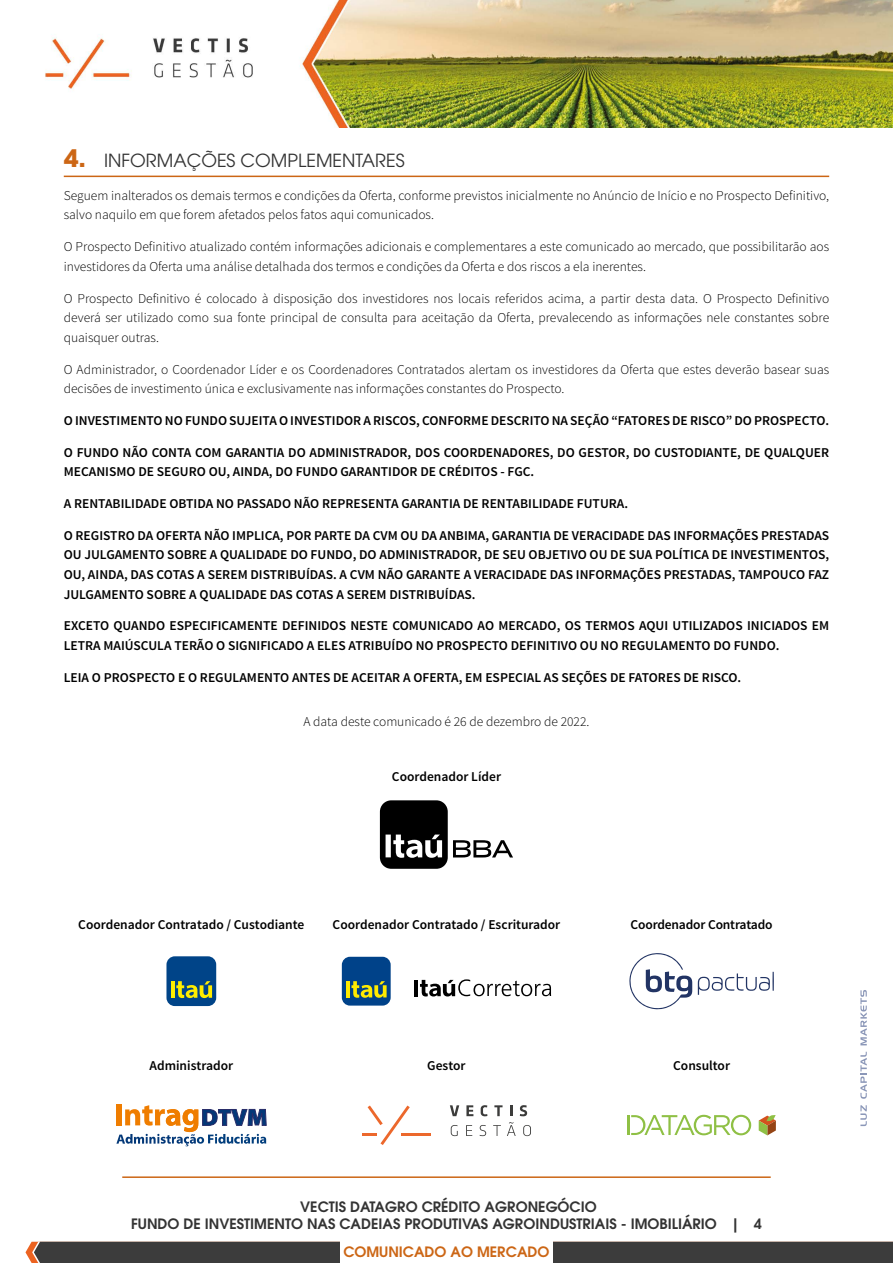
<style>
.page{position:relative;width:893px;height:1263px;background:#fff}
.page>*{position:absolute;margin:0;border:0;box-sizing:border-box;transform-origin:0 0}
.t1{font:18px "ITC Avant Garde Pro";color:#333}
.t2{font:600 14.25px/17.2px "ITC Avant Garde Pro";color:#333;text-align:center}
.t3{font:600 14.25px "ITC Avant Garde Pro";color:#cc6615}
.t4{font:600 13.5px/19.6px "Source Sans Pro";color:#000}
.t5{font:300 13.5px/19.6px "Source Sans Pro";color:#000}
.s1{font-weight:700;font-size:24px;color:#cc6615}
</style>
<div class="page">
<img style="left:45px;top:0;width:848px;height:127px">
<div style="left:25px;top:1242px;width:868px;height:21px;background:#3c3c3c"></div>
<hr style="left:122px;top:1176px;width:649px;height:2px;background:#cc6615">
<div style="left:340px;top:1240px;width:213px;height:23px;background:#fff"></div>
<hr style="left:64px;top:176px;width:765px;height:1px;background:#cc6615">
<svg style="left:380px;top:800px;width:133px;height:69px"></svg>
<div style="left:166px;top:956px;width:50px;height:50px;background:#048;border-radius:8px"></div>
<svg style="left:176px;top:981px;width:36px;height:17px"></svg>
<hr style="left:171px;top:981px;width:3px;height:17px;background:#ffed00">
<hr style="left:414px;top:980px;width:4px;height:16px;background:#000">
<svg style="left:420px;top:979px;width:131px;height:17px"></svg>
<div style="left:342px;top:957px;width:49px;height:48px;background:#004289;border-radius:8px"></div>
<svg style="left:351px;top:981px;width:36px;height:17px"></svg>
<hr style="left:346px;top:981px;width:4px;height:16px;background:#ffeb00">
<svg style="left:629px;top:953px;width:63px;height:56px"></svg>
<svg style="left:698px;top:972px;width:76px;height:23px"></svg>
<div style="left:116px;top:1104px;width:6px;height:21px;background:#ef7d00"></div>
<svg style="left:116px;top:1105px;width:150px;height:41px"></svg>
<svg style="left:368px;top:1105px;width:42px;height:40px"></svg>
<hr style="left:362px;top:1133px;width:14px;height:3px;background:#ec682c">
<hr style="left:401px;top:1133px;width:29px;height:3px;background:#ec682c">
<svg style="left:450px;top:1105px;width:9px;height:11px"></svg>
<svg style="left:466px;top:1105px;width:7px;height:11px"></svg>
<svg style="left:481px;top:1105px;width:6px;height:11px"></svg>
<svg style="left:494px;top:1105px;width:8px;height:11px"></svg>
<svg style="left:510px;top:1105px;width:2px;height:11px"></svg>
<svg style="left:520px;top:1105px;width:7px;height:11px"></svg>
<svg style="left:451px;top:1125px;width:7px;height:11px"></svg>
<svg style="left:466px;top:1125px;width:6px;height:11px"></svg>
<svg style="left:480px;top:1125px;width:6px;height:11px"></svg>
<svg style="left:493px;top:1125px;width:8px;height:11px"></svg>
<svg style="left:507px;top:1122px;width:9px;height:14px"></svg>
<svg style="left:523px;top:1125px;width:8px;height:11px"></svg>
<hr style="left:627px;top:1115px;width:2px;height:20px;background:#8fc045">
<svg style="left:631px;top:1115px;width:120px;height:20px"></svg>
<svg style="left:759px;top:1115px;width:17px;height:20px"></svg>
<svg style="left:860px;top:1105px;width:7px;height:21px"></svg>
<svg style="left:860px;top:1052px;width:7px;height:47px"></svg>
<svg style="left:860px;top:990px;width:7px;height:55px"></svg>
<h1 class="t1" style="left:64px;top:149px;width:342px"><span class="s1">4.</span> INFORMAÇÕES COMPLEMENTARES</h1>
<p class="t5" style="left:64px;top:186px;width:767px">Seguem inalterados os demais termos e condições da Oferta, conforme previstos inicialmente no Anúncio de Início e no Prospecto Definitivo, salvo naquilo em que forem afetados pelos fatos aqui comunicados.</p>
<p class="t5" style="left:64px;top:237px;width:767px">O Prospecto Definitivo atualizado contém informações adicionais e complementares a este comunicado ao mercado, que possibilitarão aos investidores da Oferta uma análise detalhada dos termos e condições da Oferta e dos riscos a ela inerentes.</p>
<p class="t5" style="left:64px;top:288px;width:767px;text-align:justify">O Prospecto Definitivo é colocado à disposição dos investidores nos locais referidos acima, a partir desta data. O Prospecto Definitivo deverá ser utilizado como sua fonte principal de consulta para aceitação da Oferta, prevalecendo as informações nele constantes sobre quaisquer outras.</p>
<p class="t5" style="left:64px;top:359px;width:767px">O Administrador, o Coordenador Líder e os Coordenadores Contratados alertam os investidores da Oferta que estes deverão basear suas decisões de investimento única e exclusivamente nas informações constantes do Prospecto.</p>
<p class="t4" style="left:64px;top:411px;width:767px">O INVESTIMENTO NO FUNDO SUJEITA O INVESTIDOR A RISCOS, CONFORME DESCRITO NA SEÇÃO “FATORES DE RISCO” DO PROSPECTO.</p>
<p class="t4" style="left:64px;top:443px;width:767px">O FUNDO NÃO CONTA COM GARANTIA DO ADMINISTRADOR, DOS COORDENADORES, DO GESTOR, DO CUSTODIANTE, DE QUALQUER<br>MECANISMO DE SEGURO OU, AINDA, DO FUNDO GARANTIDOR DE CRÉDITOS - FGC.</p>
<p class="t4" style="left:64px;top:494px;width:566px">A RENTABILIDADE OBTIDA NO PASSADO NÃO REPRESENTA GARANTIA DE RENTABILIDADE FUTURA.</p>
<p class="t4" style="left:64px;top:526px;width:767px;text-align:justify">O REGISTRO DA OFERTA NÃO IMPLICA, POR PARTE DA CVM OU DA ANBIMA, GARANTIA DE VERACIDADE DAS INFORMAÇÕES PRESTADAS OU JULGAMENTO SOBRE A QUALIDADE DO FUNDO, DO ADMINISTRADOR, DE SEU OBJETIVO OU DE SUA POLÍTICA DE INVESTIMENTOS, OU, AINDA, DAS COTAS A SEREM DISTRIBUÍDAS. A CVM NÃO GARANTE A VERACIDADE DAS INFORMAÇÕES PRESTADAS, TAMPOUCO FAZ JULGAMENTO SOBRE A QUALIDADE DAS COTAS A SEREM DISTRIBUÍDAS.</p>
<p class="t4" style="left:64px;top:616px;width:767px">EXCETO QUANDO ESPECIFICAMENTE DEFINIDOS NESTE COMUNICADO AO MERCADO, OS TERMOS AQUI UTILIZADOS INICIADOS EM<br>LETRA MAIÚSCULA TERÃO O SIGNIFICADO A ELES ATRIBUÍDO NO PROSPECTO DEFINITIVO OU NO REGULAMENTO DO FUNDO.</p>
<p class="t4" style="left:64px;top:668px;width:679px">LEIA O PROSPECTO E O REGULAMENTO ANTES DE ACEITAR A OFERTA, EM ESPECIAL AS SEÇÕES DE FATORES DE RISCO.</p>
<p class="t5" style="left:303px;top:711px;width:288px">A data deste comunicado é 26 de dezembro de 2022.</p>
<p class="t4" style="left:392px;top:767px;width:111px">Coordenador Líder</p>
<p class="t4" style="left:78px;top:915px;width:228px">Coordenador Contratado / Custodiante</p>
<p class="t4" style="left:333px;top:915px;width:229px">Coordenador Contratado / Escriturador</p>
<p class="t4" style="left:631px;top:915px;width:144px">Coordenador Contratado</p>
<p class="t4" style="left:150px;top:1056px;width:85px">Administrador</p>
<p class="t4" style="left:427px;top:1056px;width:40px">Gestor</p>
<p class="t4" style="left:673px;top:1056px;width:58px">Consultor</p>
<p class="t2" style="left:131px;top:1198px;width:632px">VECTIS DATAGRO CRÉDITO AGRONEGÓCIO<br>FUNDO DE INVESTIMENTO NAS CADEIAS PRODUTIVAS AGROINDUSTRIAIS - IMOBILIÁRIO | 4</p>
<p class="t3" style="left:343px;top:1242px;width:208px">COMUNICADO AO MERCADO</p>
</div>
